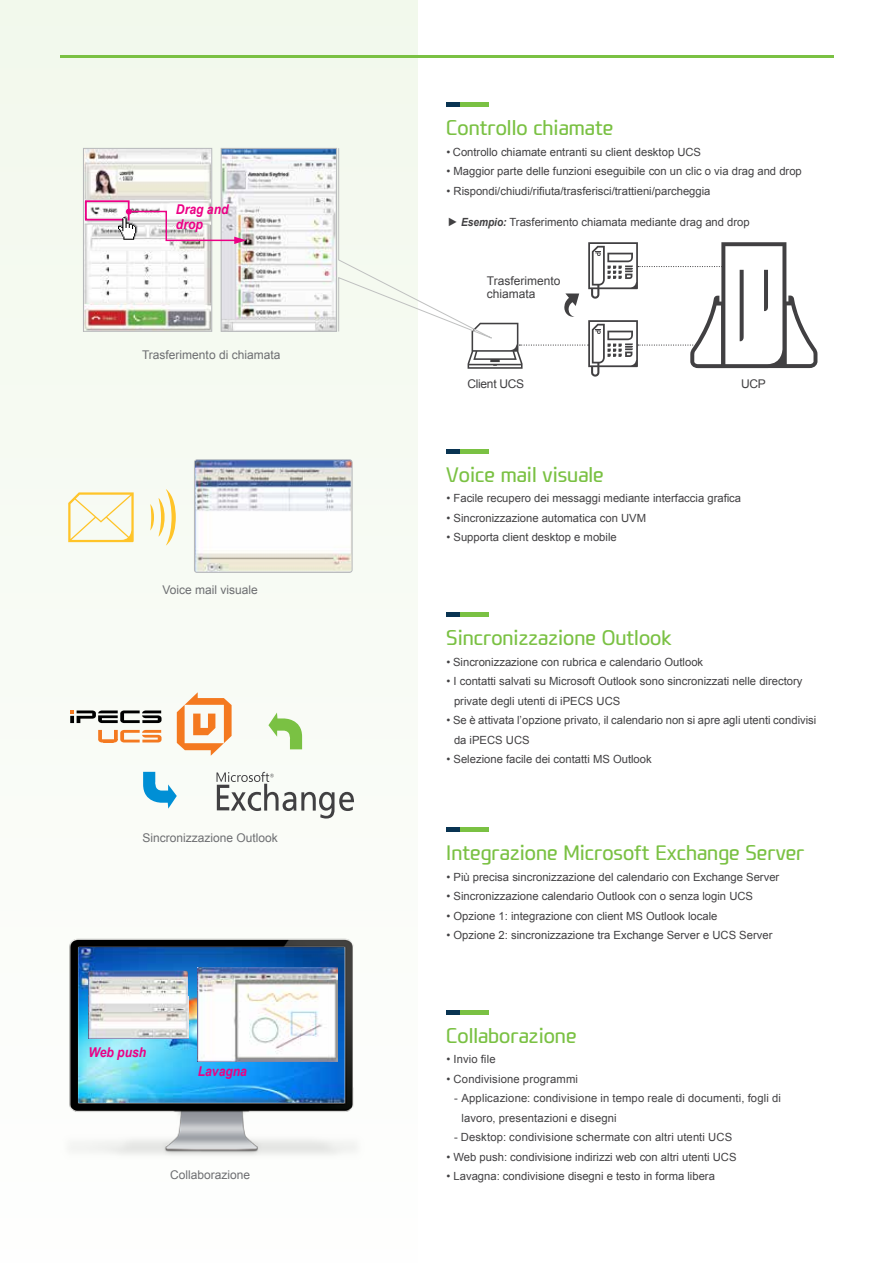
<style>
.page{position:relative;width:893px;height:1263px;background:#fff}
.page>*{position:absolute;margin:0;border:0;box-sizing:border-box;transform-origin:0 0}
.t1{font:19.5px "i PECS";color:#7ac143}
.t2{font:italic 700 13.5px/15px "Arial";color:#ec0085;scale:.9 1}
.t3{font:12px "Arial";color:#6d6e71}
.t4{font:12px/13.5px "Arial";color:#414042}
.t5{font:12px "Arial";letter-spacing:-.025em;color:#414042}
.t6{font:11.25px/19.5px "Arial";color:#414042}
.s1{font-weight:700;font-size:12px}
.s2{font-weight:700;font-style:italic}
</style>
<div class="page">
<div style="left:0;top:0;width:418px;height:1263px;background:#f8fbf5"></div>
<img style="left:69px;top:938px;width:285px;height:217px">
<img style="left:78px;top:947px;width:267px;height:156px">
<hr style="left:60px;top:55px;width:773px;height:2px;background:#7ac143">
<hr style="left:446px;top:102px;width:43px;height:4px;background:#7ac143">
<hr style="left:446px;top:102px;width:14px;height:4px;background:#093452">
<hr style="left:446px;top:449px;width:43px;height:4px;background:#7ac143">
<hr style="left:446px;top:449px;width:14px;height:4px;background:#093452">
<div style="left:446px;top:612px;width:43px;height:5px;background:#7ac143"></div>
<div style="left:446px;top:612px;width:14px;height:5px;background:#093452"></div>
<hr style="left:446px;top:827px;width:43px;height:4px;background:#7ac143">
<hr style="left:446px;top:827px;width:14px;height:4px;background:#093452">
<hr style="left:446px;top:1010px;width:43px;height:4px;background:#7ac143">
<hr style="left:446px;top:1010px;width:14px;height:4px;background:#093452">
<svg style="left:338px;top:148px;width:479px;height:229px"></svg>
<img style="left:194px;top:460px;width:158px;height:112px">
<div style="left:194px;top:460px;width:158px;height:112px;border:1px solid #b7b9bb;border-radius:3px"></div>
<svg style="left:150px;top:489px;width:26px;height:57px"></svg>
<svg style="left:68px;top:492px;width:66px;height:50px"></svg>
<img style="left:88px;top:1000px;width:100px;height:38px">
<img style="left:88px;top:970px;width:100px;height:30px">
<img style="left:85px;top:150px;width:125px;height:179px">
<div style="left:83px;top:148px;width:129px;height:183px;border:1px solid #b7b9bb"></div>
<img style="left:223px;top:150px;width:112px;height:179px">
<div style="left:221px;top:148px;width:116px;height:183px;border:1px solid #b7b9bb"></div>
<div style="left:85px;top:200px;width:45px;height:21px;border:2px solid #ec0085"></div>
<svg style="left:118px;top:209px;width:128px;height:35px"></svg>
<img style="left:198px;top:968px;width:139px;height:94px">
<svg style="left:216px;top:772px;width:138px;height:46px"></svg>
<svg style="left:177px;top:692px;width:55px;height:64px"></svg>
<svg style="left:143px;top:772px;width:34px;height:37px"></svg>
<svg style="left:268px;top:712px;width:34px;height:37px"></svg>
<svg style="left:70px;top:710px;width:92px;height:13px"></svg>
<svg style="left:98px;top:730px;width:64px;height:12px"></svg>
<p class="t2" style="left:176px;top:202px;width:60px">Drag and drop</p>
<p class="t3" style="left:142px;top:347px;width:140px">Trasferimento di chiamata</p>
<p class="t3" style="left:162px;top:582px;width:97px">Voice mail visuale</p>
<p class="t3" style="left:142px;top:830px;width:137px">Sincronizzazione Outlook</p>
<p class="t2" style="left:88px;top:1046px;width:66px">Web push</p>
<p class="t2" style="left:198px;top:1065px;width:56px">Lavagna</p>
<p class="t3" style="left:170px;top:1167px;width:82px">Collaborazione</p>
<h1 class="t1" style="left:446px;top:115px;width:169px">Controllo chiamate</h1>
<p class="t6" style="left:446px;top:142px;width:256px">• Controllo chiamate entranti su client desktop UCS</p>
<p class="t6" style="left:446px;top:161px;width:357px">• Maggior parte delle funzioni eseguibile con un clic o via drag and drop</p>
<p class="t6" style="left:446px;top:181px;width:266px">• Rispondi/chiudi/rifiuta/trasferisci/trattieni/parcheggia</p>
<p class="t6" style="left:447px;top:213px;width:304px"><span class="s1">►</span> <span class="s2">Esempio:</span> Trasferimento chiamata mediante drag and drop</p>
<p class="t4" style="left:487px;top:274px;width:75px">Trasferimento chiamata</p>
<p class="t5" style="left:467px;top:376px;width:58px">Client UCS</p>
<p class="t4" style="left:741px;top:377px;width:26px">UCP</p>
<h1 class="t1" style="left:446px;top:462px;width:159px">Voice mail visuale</h1>
<p class="t6" style="left:446px;top:489px;width:296px">• Facile recupero dei messaggi mediante interfaccia grafica</p>
<p class="t6" style="left:446px;top:508px;width:201px">• Sincronizzazione automatica con UVM</p>
<p class="t6" style="left:446px;top:528px;width:172px">• Supporta client desktop e mobile</p>
<h1 class="t1" style="left:446px;top:625px;width:227px">Sincronizzazione Outlook</h1>
<p class="t6" style="left:446px;top:652px;width:258px">• Sincronizzazione con rubrica e calendario Outlook</p>
<p class="t6" style="left:454px;top:672px;width:350px;text-indent:-8px">• I contatti salvati su Microsoft Outlook sono sincronizzati nelle directory private degli utenti di iPECS UCS</p>
<p class="t6" style="left:454px;top:711px;width:364px;text-indent:-8px">• Se è attivata l’opzione privato, il calendario non si apre agli utenti condivisi da iPECS UCS</p>
<p class="t6" style="left:446px;top:750px;width:207px">• Selezione facile dei contatti MS Outlook</p>
<h1 class="t1" style="left:446px;top:840px;width:360px">Integrazione Microsoft Exchange Server</h1>
<p class="t6" style="left:446px;top:867px;width:334px">• Più precisa sincronizzazione del calendario con Exchange Server</p>
<p class="t6" style="left:446px;top:887px;width:308px">• Sincronizzazione calendario Outlook con o senza login UCS</p>
<p class="t6" style="left:446px;top:906px;width:272px">• Opzione 1: integrazione con client MS Outlook locale</p>
<p class="t6" style="left:446px;top:926px;width:327px">• Opzione 2: sincronizzazione tra Exchange Server e UCS Server</p>
<h1 class="t1" style="left:446px;top:1023px;width:132px">Collaborazione</h1>
<p class="t6" style="left:446px;top:1050px;width:51px">• Invio file</p>
<p class="t6" style="left:446px;top:1069px;width:133px">• Condivisione programmi</p>
<p class="t6" style="left:461px;top:1089px;width:321px;text-indent:-8px">- Applicazione: condivisione in tempo reale di documenti, fogli di lavoro, presentazioni e disegni</p>
<p class="t6" style="left:454px;top:1128px;width:280px">- Desktop: condivisione schermate con altri utenti UCS</p>
<p class="t6" style="left:446px;top:1147px;width:292px">• Web push: condivisione indirizzi web con altri utenti UCS</p>
<p class="t6" style="left:446px;top:1167px;width:270px">• Lavagna: condivisione disegni e testo in forma libera</p>
</div>
